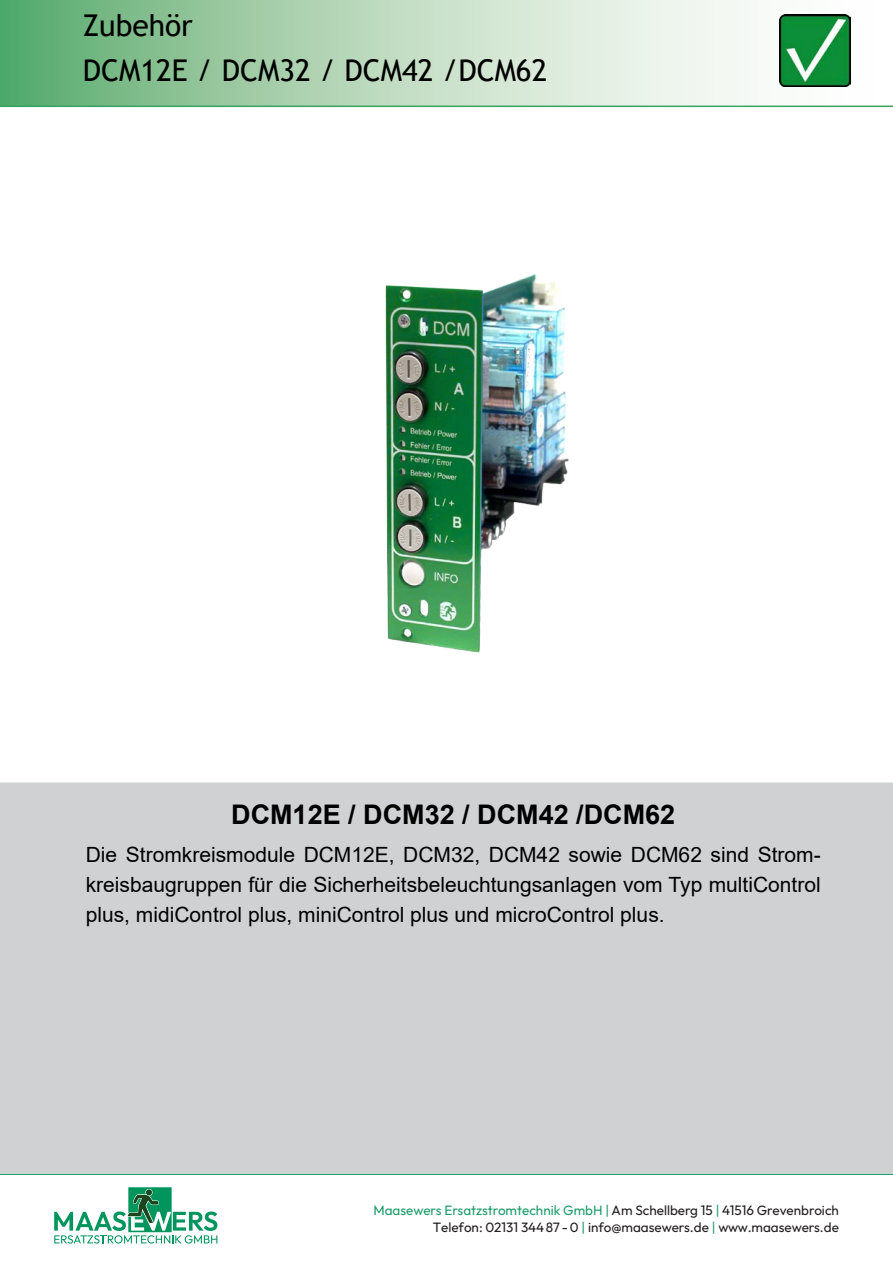
<style>
.page{position:relative;width:893px;height:1263px;background:#fff}
.page>*{position:absolute;margin:0;border:0;box-sizing:border-box;transform-origin:0 0}
.t1{font:30px "Trebuchet MS";color:#000}
.t2{font:700 27px "Arial";color:#000}
.t3{font:21px/30px "Arial";color:#000;text-align:justify}
.t4{font:100 13.5px/16.2px "Outfit";color:#231f20;text-align:right}
.t5{font:13.5px/19.5px "Arial";letter-spacing:-.025em;color:#000;text-align:center}
.s1{color:#1d9c69}
</style>
<div class="page">
<svg style="left:54px;top:1187px;width:163px;height:56px"></svg>
<hr style="left:0;top:1173px;width:893px;height:2px;background:#1d9c69">
<svg style="left:0;top:0;width:893px;height:107px"></svg>
<img style="left:779px;top:15px;width:71px;height:71px">
<div style="left:0;top:782px;width:893px;height:391px;background:#d0d1d2"></div>
<img style="left:385px;top:274px;width:184px;height:379px">
<h1 class="t1" style="left:83px;top:7px;width:112px">Zubehör</h1>
<h1 class="t1" style="left:83px;top:52px;width:466px">DCM12E / DCM32 / DCM42 /DCM62</h1>
<p class="t2" style="left:231px;top:795px;width:446px">DCM12E / DCM32 / DCM42 /DCM62</p>
<p class="t3" style="left:86px;top:840px;width:736px">Die Stromkreismodule DCM12E, DCM32, DCM42 sowie DCM62 sind Strom&shy;kreisbaugruppen für die Sicherheitsbeleuchtungsanlagen vom Typ multiControl plus, midiControl plus, miniControl plus und microControl plus.</p>
<p class="t4" style="left:373px;top:1203px;width:467px"><span class="s1">Maasewers Ersatzstromtechnik GmbH |</span> Am Schellberg 15 <span class="s1">|</span> 41516 Grevenbroich<br>Telefon: 02131 34487-0 <span class="s1">|</span> info@maasewers.de <span class="s1">|</span> www.maasewers.de</p>
<p class="t5" style="left:602px;top:1204px;width:250px">Tel: 02131 34 487-0 | Fax: 02131 34 487-29 info@maasewers.de | www.maasewers.de</p>
</div>
